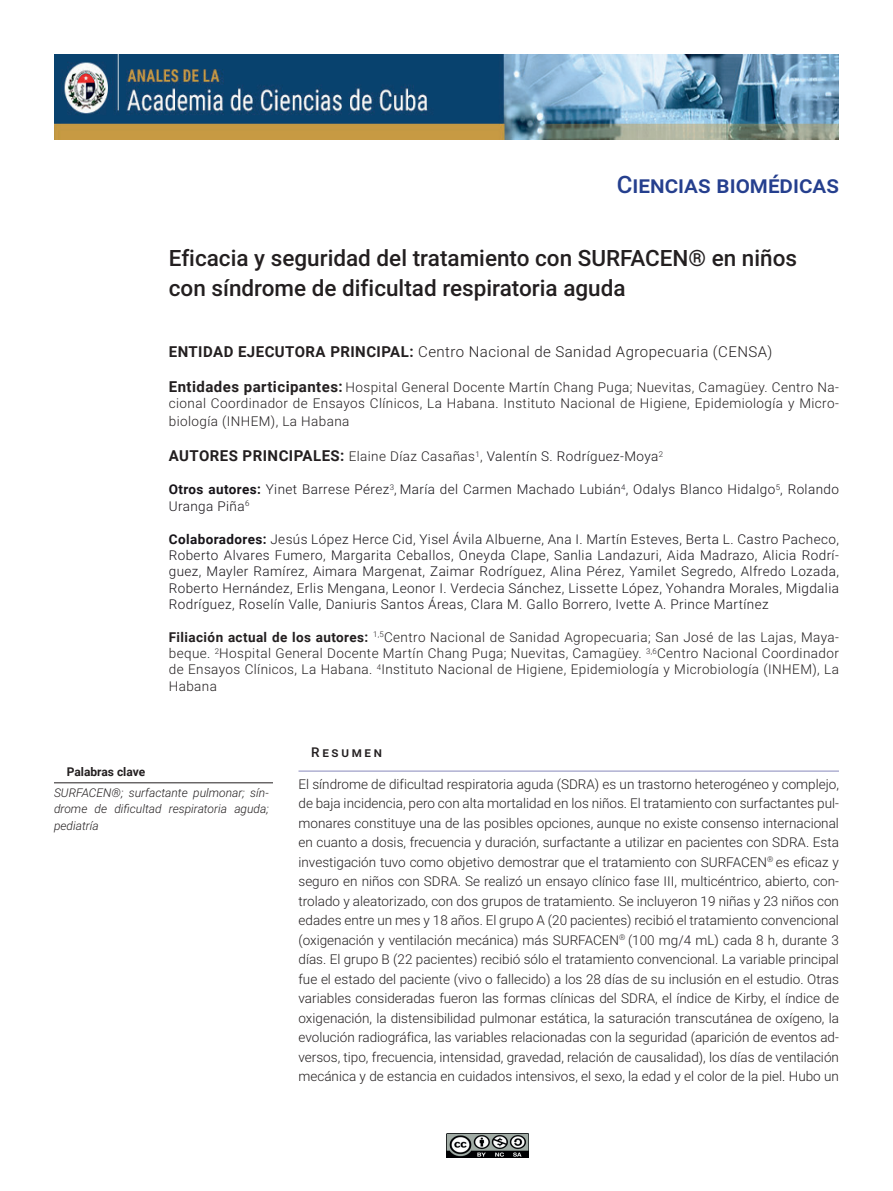
<style>
.page{position:relative;width:893px;height:1191px;background:#fff}
.page>*{position:absolute;margin:0;border:0;box-sizing:border-box;transform-origin:0 0}
.t1{font:500 24px "Roboto";color:#253f8e}
.t2{font:500 22.5px/30px "Roboto";color:#231f20}
.t3{font:300 15px "Roboto";letter-spacing:.03em;color:#231f20}
.t4{font:300 13.5px/19.5px "Roboto";letter-spacing:.03em;color:#231f20;text-align:justify}
.t5{font:300 13.5px/16.2px "Roboto";letter-spacing:.03em;color:#171419}
.t6{font:500 13.5px "Roboto";color:#231f20}
.t7{font:italic 300 12px/16.5px "Roboto";color:#231f20;text-align:justify}
.t8{font:700 12px "Roboto";color:#231f20}
.s1{font-weight:700}
.s2{font-weight:700;font-size:15px}
.s3{font-weight:700;font-size:15px;color:#231f20}
.s4{color:#231f20}
</style>
<div class="page">
<img style="left:54px;top:54px;width:785px;height:86px">
<img style="left:446px;top:1133px;width:83px;height:24px">
<hr style="left:298px;top:770px;width:541px;height:2px;background:#afb0d2">
<hr style="left:54px;top:782px;width:219px;height:1px;background:#231f20">
<h1 class="t1" style="left:617px;top:168px;width:224px">Ciencias biomédicas</h1>
<h2 class="t2" style="left:169px;top:244px;width:630px">Eficacia y seguridad del tratamiento con SURFACEN® en niños con síndrome de dificultad respiratoria aguda</h2>
<p class="t3" style="left:169px;top:343px;width:605px"><span class="s1">ENTIDAD EJECUTORA PRINCIPAL:</span> Centro Nacional de Sanidad Agropecuaria (CENSA)</p>
<p class="t4" style="left:169px;top:379px;width:672px;line-height:16.2px"><span class="s2">Entidades participantes:</span> Hospital General Docente Martín Chang Puga; Nuevitas, Camagüey. Centro Na&shy;cional Coordinador de Ensayos Clínicos, La Habana. Instituto Nacional de Higiene, Epidemiología y Micro-</p>
<p class="t4" style="left:169px;top:412px;width:182px">biología (INHEM), La Habana</p>
<p class="t5" style="left:169px;top:448px;width:496px"><span class="s3">AUTORES PRINCIPALES:</span> <span class="s4">Elaine Díaz Casañas</span><sup>1</sup><span class="s4">,</span> Valentín S. Rodríguez-Moya<sup>2</sup></p>
<p class="t5" style="left:169px;top:482px;width:672px"><span class="s1">Otros autores:</span> Yinet Barrese Pérez<sup>3</sup>, María del Carmen Machado Lubián<sup>4</sup>, Odalys Blanco Hidalgo<sup>5</sup>, Rolando<br>Uranga Piña<sup>6</sup></p>
<p class="t5" style="left:169px;top:531px;width:672px;text-align:justify"><span class="s1">Colaboradores:</span> Jesús López Herce Cid, Yisel Ávila Albuerne, Ana I. Martín Esteves, Berta L. Castro Pacheco, Roberto Alvares Fumero, Margarita Ceballos, Oneyda Clape, Sanlia Landazuri, Aida Madrazo, Alicia Rodrí&shy;guez, Mayler Ramírez, Aimara Margenat, Zaimar Rodríguez, Alina Pérez, Yamilet Segredo, Alfredo Lozada, Roberto Hernández, Erlis Mengana, Leonor I. Verdecia Sánchez, Lissette López, Yohandra Morales, Migdalia Rodríguez, Roselín Valle, Daniuris Santos Áreas<span class="s4">,</span> Clara M. Gallo Borrero<span class="s4">,</span> Ivette A. Prince Martínez</p>
<p class="t4" style="left:169px;top:629px;width:672px;line-height:16.2px"><span class="s1">Filiación actual de los autores:</span> <sup>1,5</sup>Centro Nacional de Sanidad Agropecuaria; San José de las Lajas, Maya&shy;beque. <sup>2</sup>Hospital General Docente Martín Chang Puga; Nuevitas, Camagüey. <sup>3,6</sup>Centro Nacional Coordinador de Ensayos Clínicos, La Habana. <sup>4</sup>Instituto Nacional de Higiene, Epidemiología y Microbiología (INHEM), La Habana</p>
<p class="t8" style="left:67px;top:763px;width:80px">Palabras clave</p>
<p class="t7" style="left:54px;top:784px;width:216px">SURFACEN®; surfactante pulmonar; sín&shy;drome de dificultad respiratoria aguda; pediatría</p>
<p class="t6" style="left:311px;top:742px;width:72px">Resumen</p>
<p class="t4" style="left:298px;top:774px;width:542px">El síndrome de dificultad respiratoria aguda (SDRA) es un trastorno heterogéneo y complejo, de baja incidencia, pero con alta mortalidad en los niños. El tratamiento con surfactantes pul&shy;monares constituye una de las posibles opciones, aunque no existe consenso internacional en cuanto a dosis, frecuencia y duración, surfactante a utilizar en pacientes con SDRA. Esta investigación tuvo como objetivo demostrar que el tratamiento con SURFACEN<sup>®</sup> es eficaz y seguro en niños con SDRA. Se realizó un ensayo clínico fase III, multicéntrico, abierto, con&shy;trolado y aleatorizado, con dos grupos de tratamiento. Se incluyeron 19 niñas y 23 niños con edades entre un mes y 18 años. El grupo A (20 pacientes) recibió el tratamiento convencional (oxigenación y ventilación mecánica) más SURFACEN<sup>®</sup> (100 mg/4 mL) cada 8 h, durante 3 días. El grupo B (22 pacientes) recibió sólo el tratamiento convencional. La variable principal fue el estado del paciente (vivo o fallecido) a los 28 días de su inclusión en el estudio. Otras variables consideradas fueron las formas clínicas del SDRA, el índice de Kirby, el índice de oxigenación, la distensibilidad pulmonar estática, la saturación transcutánea de oxígeno, la evolución radiográfica, las variables relacionadas con la seguridad (aparición de eventos ad&shy;versos, tipo, frecuencia, intensidad, gravedad, relación de causalidad), los días de ventilación mecánica y de estancia en cuidados intensivos, el sexo, la edad y el color de la piel. Hubo un</p>
</div>
